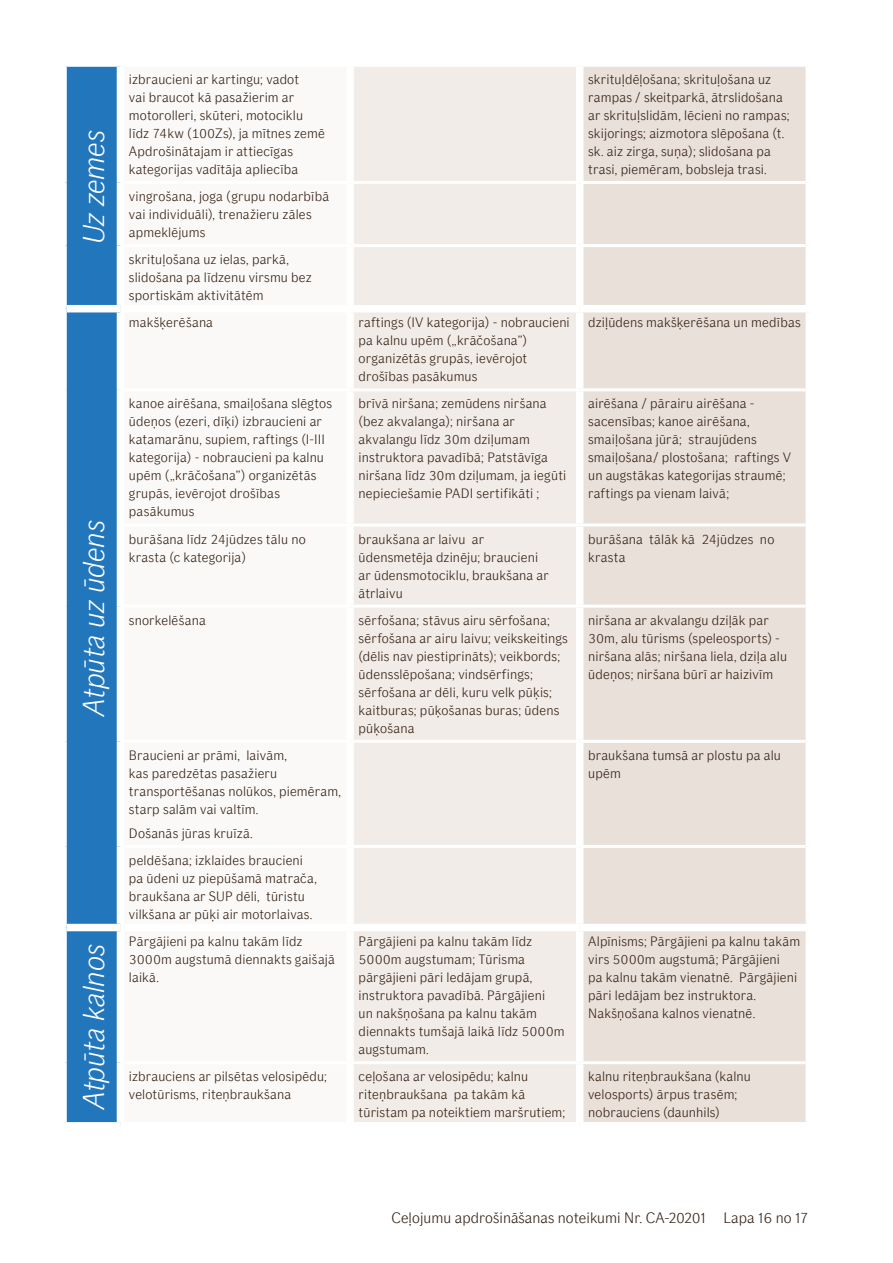
<style>
.page{position:relative;width:893px;height:1263px;background:#fff}
.page>*{position:absolute;margin:0;border:0;box-sizing:border-box;transform-origin:0 0}
.t1{font:italic 300 30px "If Sans";letter-spacing:-.005em;color:#fff}
.t2{font:300 15px "If Sans";letter-spacing:.005em;color:#331e11}
.t3{font:300 13.5px/18px "If Sans";letter-spacing:.015em;color:#331e11}
</style>
<div class="page">
<div style="left:67px;top:67px;width:50px;height:1055px;background:#2276bc"></div>
<div style="left:354px;top:67px;width:222px;height:1055px;background:#f1ece8"></div>
<div style="left:583px;top:67px;width:223px;height:1055px;background:#e8e0d9"></div>
<hr style="left:580px;top:181px;width:226px;height:3px;background:#fff">
<hr style="left:580px;top:244px;width:226px;height:3px;background:#fff">
<hr style="left:580px;top:523px;width:226px;height:3px;background:#fff">
<hr style="left:580px;top:605px;width:226px;height:3px;background:#fff">
<hr style="left:580px;top:740px;width:226px;height:3px;background:#fff">
<hr style="left:580px;top:845px;width:226px;height:3px;background:#fff">
<hr style="left:350px;top:181px;width:230px;height:3px;background:#fff">
<hr style="left:350px;top:244px;width:230px;height:3px;background:#fff">
<hr style="left:350px;top:523px;width:230px;height:3px;background:#fff">
<hr style="left:350px;top:605px;width:230px;height:3px;background:#fff">
<hr style="left:350px;top:740px;width:230px;height:3px;background:#fff">
<hr style="left:350px;top:845px;width:230px;height:3px;background:#fff">
<hr style="left:350px;top:1061px;width:230px;height:3px;background:#fff">
<hr style="left:580px;top:1061px;width:226px;height:3px;background:#fff">
<div style="left:350px;top:924px;width:230px;height:7px;background:#fff"></div>
<div style="left:580px;top:924px;width:233px;height:7px;background:#fff"></div>
<hr style="left:350px;top:388px;width:230px;height:3px;background:#fff">
<hr style="left:580px;top:388px;width:226px;height:3px;background:#fff">
<div style="left:350px;top:305px;width:230px;height:7px;background:#fff"></div>
<div style="left:580px;top:305px;width:233px;height:7px;background:#fff"></div>
<div style="left:67px;top:924px;width:53px;height:7px;background:#fff"></div>
<div style="left:67px;top:305px;width:53px;height:7px;background:#fff"></div>
<h1 class="t1" style="left:77px;top:244px;width:116px;rotate:-90deg">Uz zemes</h1>
<h1 class="t1" style="left:77px;top:716px;width:197px;rotate:-90deg">Atpūta uz ūdens</h1>
<p class="t3" style="left:129px;top:70px;width:197px">izbraucieni ar kartingu; vadot<br>vai braucot kā pasažierim ar motorolleri, skūteri, motociklu līdz 74kw (100Zs), ja mītnes zemē<br>Apdrošinātajam ir attiecīgas kategorijas vadītāja apliecība</p>
<p class="t3" style="left:588px;top:70px;width:203px">skrituļdēļošana; skrituļošana uz rampas / skeitparkā, ātrslidošana ar skrituļslidām, lēcieni no rampas; skijorings; aizmotora slēpošana (t. sk. aiz zirga, suņa); slidošana pa trasi, piemēram, bobsleja trasi.</p>
<p class="t3" style="left:129px;top:187px;width:202px">vingrošana, joga (grupu nodarbībā vai individuāli), trenažieru zāles apmeklējums</p>
<p class="t3" style="left:129px;top:250px;width:184px">skrituļošana uz ielas, parkā, slidošana pa līdzenu virsmu bez sportiskām aktivitātēm</p>
<p class="t3" style="left:129px;top:314px;width:86px">makšķerēšana</p>
<p class="t3" style="left:359px;top:314px;width:213px">raftings (IV kategorija) - nobraucieni pa kalnu upēm („krāčošana”) organizētās grupās, ievērojot drošības pasākumus</p>
<p class="t3" style="left:588px;top:314px;width:214px">dziļūdens makšķerēšana un medības</p>
<p class="t3" style="left:129px;top:395px;width:205px">kanoe airēšana, smaiļošana slēgtos ūdeņos (ezeri, dīķi) izbraucieni ar katamarānu, supiem, raftings (I-III kategorija) - nobraucieni pa kalnu upēm („krāčošana”) organizētās grupās, ievērojot drošības pasākumus</p>
<p class="t3" style="left:359px;top:395px;width:209px">brīvā niršana; zemūdens niršana (bez akvalanga); niršana ar akvalangu līdz 30m dziļumam instruktora pavadībā; Patstāvīga niršana līdz 30m dziļumam, ja iegūti nepieciešamie PADI sertifikāti ;</p>
<p class="t3" style="left:588px;top:395px;width:204px">airēšana / pārairu airēšana - sacensības; kanoe airēšana, smaiļošana jūrā; straujūdens smaiļošana/ plostošana; raftings V un augstākas kategorijas straumē; raftings pa vienam laivā;</p>
<p class="t3" style="left:129px;top:530px;width:178px">burāšana līdz 24jūdzes tālu no krasta (c kategorija)</p>
<p class="t3" style="left:359px;top:530px;width:192px">braukšana ar laivu ar ūdensmetēja dzinēju; braucieni ar ūdensmotociklu, braukšana ar ātrlaivu</p>
<p class="t3" style="left:588px;top:530px;width:188px">burāšana tālāk kā 24jūdzes no krasta</p>
<p class="t3" style="left:129px;top:611px;width:78px">snorkelēšana</p>
<p class="t3" style="left:359px;top:611px;width:211px">sērfošana; stāvus airu sērfošana; sērfošana ar airu laivu; veikskeitings (dēlis nav piestiprināts); veikbords; ūdensslēpošana; vindsērfings; sērfošana ar dēli, kuru velk pūķis; kaitburas; pūķošanas buras; ūdens pūķošana</p>
<p class="t3" style="left:588px;top:611px;width:200px">niršana ar akvalangu dziļāk par 30m, alu tūrisms (speleosports) - niršana alās; niršana liela, dziļa alu ūdeņos; niršana būrī ar haizivīm</p>
<p class="t3" style="left:129px;top:746px;width:214px">Braucieni ar prāmi, laivām,<br>kas paredzētas pasažieru transportēšanas nolūkos, piemēram, starp salām vai valtīm.</p>
<p class="t3" style="left:129px;top:824px;width:125px">Došanās jūras kruīzā.</p>
<p class="t3" style="left:588px;top:746px;width:194px">braukšana tumsā ar plostu pa alu upēm</p>
<p class="t3" style="left:129px;top:851px;width:190px">peldēšana; izklaides braucieni pa ūdeni uz piepūšamā matrača, braukšana ar SUP dēli, tūristu vilkšana ar pūķi air motorlaivas.</p>
<h1 class="t1" style="left:77px;top:1109px;width:167px;rotate:-90deg">Atpūta kalnos</h1>
<p class="t3" style="left:129px;top:932px;width:207px">Pārgājieni pa kalnu takām līdz<br>3000m augstumā diennakts gaišajā laikā.</p>
<p class="t3" style="left:359px;top:932px;width:207px">Pārgājieni pa kalnu takām līdz<br>5000m augstumam; Tūrisma pārgājieni pāri ledājam grupā, instruktora pavadībā. Pārgājieni<br>un nakšņošana pa kalnu takām diennakts tumšajā laikā līdz 5000m augstumam.</p>
<p class="t3" style="left:588px;top:932px;width:213px">Alpīnisms; Pārgājieni pa kalnu takām virs 5000m augstumā; Pārgājieni<br>pa kalnu takām vienatnē. Pārgājieni pāri ledājam bez instruktora.<br>Nakšņošana kalnos vienatnē.</p>
<p class="t3" style="left:129px;top:1067px;width:200px">izbrauciens ar pilsētas velosipēdu; velotūrisms, riteņbraukšana</p>
<p class="t3" style="left:359px;top:1067px;width:208px">ceļošana ar velosipēdu; kalnu riteņbraukšana pa takām kā tūristam pa noteiktiem maršrutiem;</p>
<p class="t3" style="left:588px;top:1067px;width:164px">kalnu riteņbraukšana (kalnu velosports) ārpus trasēm; nobrauciens (daunhils)</p>
<p class="t2" style="left:391px;top:1209px;width:418px">Ceļojumu apdrošināšanas noteikumi Nr. CA-20201 Lapa 16 no 17</p>
</div>
